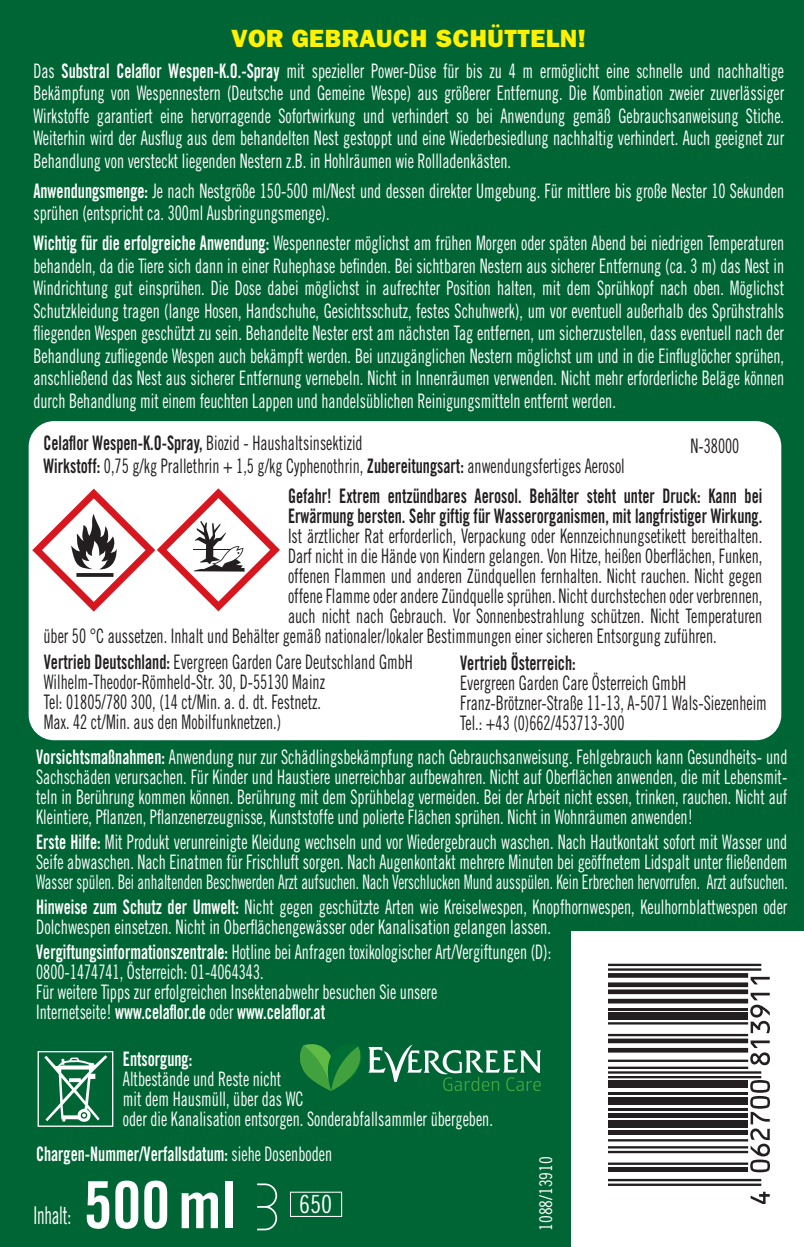
<style>
.page{position:relative;width:804px;height:1247px;background:#fff}
.page>*{position:absolute;margin:0;border:0;box-sizing:border-box;transform-origin:0 0}
.t1{font:65px "Trade Gothic LT Std Bd Cn 20";color:#fff}
.t2{font:25px "ITC Franklin Gothic Std Hvy";letter-spacing:.02em;color:#fff101}
.t3{font:25px "Trade Gothic LT Std Cn 18";color:#fff}
.t4{font:24.5px "Trade Gothic LT Std Cn 18";letter-spacing:-.015em;color:#fff;scale:.7 1}
.t5{font:20px/22.5px "Trade Gothic LT Std Cn 18";color:#fff;text-align:justify;scale:.8 1}
.t6{font:20px/20px "Trade Gothic LT Std Cn 18";color:#231f20;scale:.8 1}
.t7{font:20px/20px "Trade Gothic LT Std Bd Cn 20";color:#231f20;scale:.8 1}
.t8{font:20px "Trade Gothic LT Std Bd Cn 20";color:#fff;scale:.8 1}
.t9{font:17.5px "Trade Gothic LT Std Cn 18";color:#fff}
.s1{font-family:"Trade Gothic LT Std Bd Cn 20"}
.s2{font-family:"Trade Gothic LT Std Cn 18"}
</style>
<div class="page">
<div style="left:1px;top:0;width:802px;height:1247px;background:#006535"></div>
<div style="left:290px;top:1191px;width:52px;height:26px;border:1px solid #fff"></div>
<svg style="left:257px;top:1183px;width:20px;height:47px"></svg>
<div style="left:29px;top:421px;width:752px;height:319px;background:#fff;border-radius:25px"></div>
<svg style="left:32px;top:488px;width:248px;height:124px"></svg>
<svg style="left:38px;top:1051px;width:75px;height:76px"></svg>
<div style="left:571px;top:931px;width:232px;height:316px;background:#fff"></div>
<hr style="left:608px;top:1183px;width:153px;height:3px;background:#231f20">
<hr style="left:608px;top:1179px;width:153px;height:2px;background:#231f20">
<div style="left:608px;top:1167px;width:140px;height:5px;background:#231f20"></div>
<hr style="left:608px;top:1162px;width:140px;height:3px;background:#231f20">
<hr style="left:608px;top:1151px;width:140px;height:2px;background:#231f20">
<hr style="left:608px;top:1146px;width:140px;height:2px;background:#231f20">
<hr style="left:608px;top:1139px;width:140px;height:2px;background:#231f20">
<hr style="left:608px;top:1130px;width:140px;height:4px;background:#231f20">
<div style="left:608px;top:1120px;width:140px;height:7px;background:#231f20"></div>
<div style="left:608px;top:1113px;width:140px;height:5px;background:#231f20"></div>
<hr style="left:608px;top:1108px;width:140px;height:3px;background:#231f20">
<div style="left:608px;top:1097px;width:140px;height:7px;background:#231f20"></div>
<hr style="left:608px;top:1092px;width:140px;height:2px;background:#231f20">
<div style="left:608px;top:1080px;width:140px;height:7px;background:#231f20"></div>
<hr style="left:608px;top:1066px;width:140px;height:3px;background:#231f20">
<hr style="left:608px;top:1059px;width:140px;height:3px;background:#231f20">
<hr style="left:608px;top:1076px;width:153px;height:2px;background:#231f20">
<hr style="left:608px;top:1071px;width:153px;height:2px;background:#231f20">
<hr style="left:608px;top:1048px;width:140px;height:4px;background:#231f20">
<div style="left:608px;top:1038px;width:140px;height:5px;background:#231f20"></div>
<hr style="left:608px;top:1034px;width:140px;height:2px;background:#231f20">
<hr style="left:608px;top:1022px;width:140px;height:2px;background:#231f20">
<div style="left:608px;top:1013px;width:140px;height:7px;background:#231f20"></div>
<hr style="left:608px;top:1008px;width:140px;height:2px;background:#231f20">
<hr style="left:608px;top:999px;width:140px;height:4px;background:#231f20">
<div style="left:608px;top:989px;width:140px;height:5px;background:#231f20"></div>
<div style="left:608px;top:982px;width:140px;height:5px;background:#231f20"></div>
<div style="left:608px;top:973px;width:140px;height:5px;background:#231f20"></div>
<hr style="left:608px;top:968px;width:153px;height:3px;background:#231f20">
<hr style="left:608px;top:964px;width:153px;height:2px;background:#231f20">
<svg style="left:750px;top:1191px;width:19px;height:13px"></svg>
<svg style="left:750px;top:1080px;width:19px;height:92px"></svg>
<svg style="left:750px;top:1040px;width:19px;height:25px"></svg>
<svg style="left:750px;top:993px;width:19px;height:40px"></svg>
<svg style="left:750px;top:977px;width:19px;height:7px"></svg>
<svg style="left:300px;top:1044px;width:241px;height:47px"></svg>
<p class="t2" style="left:231px;top:24px;width:356px">VOR GEBRAUCH SCHÜTTELN!</p>
<p class="t5" style="left:33px;top:59px;width:939px">Das <span class="s1">Substral Celaflor Wespen-K.O.-Spray</span> mit spezieller Power-Düse für bis zu 4 m ermöglicht eine schnelle und nachhaltige Bekämpfung von Wespennestern (Deutsche und Gemeine Wespe) aus größerer Entfernung. Die Kombination zweier zuverlässiger Wirkstoffe garantiert eine hervorragende Sofortwirkung und verhindert so bei Anwendung gemäß Gebrauchsanweisung Stiche.<br>Weiterhin wird der Ausflug aus dem behandelten Nest gestoppt und eine Wiederbesiedlung nachhaltig verhindert. Auch geeignet zur Behandlung von versteckt liegenden Nestern z.B. in Hohlräumen wie Rollladenkästen.</p>
<p class="t5" style="left:33px;top:179px;width:939px"><span class="s1">Anwendungsmenge:</span> Je nach Nestgröße 150-500 ml/Nest und dessen direkter Umgebung. Für mittlere bis große Nester 10 Sekunden sprühen (entspricht ca. 300ml Ausbringungsmenge).</p>
<p class="t5" style="left:33px;top:232px;width:939px"><span class="s1">Wichtig für die erfolgreiche Anwendung:</span> Wespennester möglichst am frühen Morgen oder späten Abend bei niedrigen Temperaturen behandeln, da die Tiere sich dann in einer Ruhephase befinden. Bei sichtbaren Nestern aus sicherer Entfernung (ca. 3 m) das Nest in Windrichtung gut einsprühen. Die Dose dabei möglichst in aufrechter Position halten, mit dem Sprühkopf nach oben. Möglichst Schutzkleidung tragen (lange Hosen, Handschuhe, Gesichtsschutz, festes Schuhwerk), um vor eventuell außerhalb des Sprühstrahls fliegenden Wespen geschützt zu sein. Behandelte Nester erst am nächsten Tag entfernen, um sicherzustellen, dass eventuell nach der Behandlung zufliegende Wespen auch bekämpft werden. Bei unzugänglichen Nestern möglichst um und in die Einfluglöcher sprühen, anschließend das Nest aus sicherer Entfernung vernebeln. Nicht in Innenräumen verwenden. Nicht mehr erforderliche Beläge können durch Behandlung mit einem feuchten Lappen und handelsüblichen Reinigungsmitteln entfernt werden.</p>
<p class="t6" style="left:43px;top:433px;width:400px"><span class="s1">Celaflor Wespen-K.O-Spray,</span> Biozid - Haushaltsinsektizid</p>
<p class="t6" style="left:690px;top:435px;width:63px">N-38000</p>
<p class="t6" style="left:43px;top:455px;width:728px"><span class="s1">Wirkstoff:</span> 0,75 g/kg Prallethrin + 1,5 g/kg Cyphenothrin, <span class="s1">Zubereitungsart:</span> anwendungsfertiges Aerosol</p>
<p class="t7" style="left:288px;top:485px;width:594px">Gefahr! Extrem entzündbares Aerosol. Behälter steht unter Druck: Kann bei<br>Erwärmung bersten. Sehr giftig für Wasserorganismen, mit langfristiger Wirkung.</p>
<p class="t6" style="left:288px;top:525px;width:594px">Ist ärztlicher Rat erforderlich, Verpackung oder Kennzeichnungsetikett bereithalten.</p>
<p class="t6" style="left:288px;top:545px;width:594px">Darf nicht in die Hände von Kindern gelangen. Von Hitze, heißen Oberflächen, Funken,</p>
<p class="t6" style="left:288px;top:565px;width:594px">offenen Flammen und anderen Zündquellen fernhalten. Nicht rauchen. Nicht gegen</p>
<p class="t6" style="left:288px;top:585px;width:594px">offene Flamme oder andere Zündquelle sprühen. Nicht durchstechen oder verbrennen,</p>
<p class="t6" style="left:288px;top:605px;width:594px">auch nicht nach Gebrauch. Vor Sonnenbestrahlung schützen. Nicht Temperaturen</p>
<p class="t6" style="left:43px;top:625px;width:843px">über 50 °C aussetzen. Inhalt und Behälter gemäß nationaler/lokaler Bestimmungen einer sicheren Entsorgung zuführen.</p>
<p class="t6" style="left:44px;top:651px;width:462px"><span class="s1">Vertrieb Deutschland:</span> Evergreen Garden Care Deutschland GmbH Wilhelm-Theodor-Römheld-Str. 30, D-55130 Mainz<br>Tel: 01805/780 300, (14 ct/Min. a. d. dt. Festnetz.<br>Max. 42 ct/Min. aus den Mobilfunknetzen.)</p>
<p class="t7" style="left:460px;top:653px;width:146px">Vertrieb Österreich:</p>
<p class="t6" style="left:460px;top:673px;width:385px">Evergreen Garden Care Österreich GmbH<br>Franz-Brötzner-Straße 11-13, A-5071 Wals-Siezenheim<br>Tel.: +43 (0)662/453713-300</p>
<p class="t5" style="left:36px;top:747px;width:940px;line-height:20px"><span class="s1">Vorsichtsmaßnahmen:</span> Anwendung nur zur Schädlingsbekämpfung nach Gebrauchsanweisung. Fehlgebrauch kann Gesundheits- und Sachschäden verursachen. Für Kinder und Haustiere unerreichbar aufbewahren. Nicht auf Oberflächen anwenden, die mit Lebensmit&shy;teln in Berührung kommen können. Berührung mit dem Sprühbelag vermeiden. Bei der Arbeit nicht essen, trinken, rauchen. Nicht auf Kleintiere, Pflanzen, Pflanzenerzeugnisse, Kunststoffe und polierte Flächen sprühen. Nicht in Wohnräumen anwenden!</p>
<p class="t5" style="left:36px;top:832px;width:940px;line-height:20px"><span class="s1">Erste Hilfe:</span> Mit Produkt verunreinigte Kleidung wechseln und vor Wiedergebrauch waschen. Nach Hautkontakt sofort mit Wasser und Seife abwaschen. Nach Einatmen für Frischluft sorgen. Nach Augenkontakt mehrere Minuten bei geöffnetem Lidspalt unter fließendem Wasser spülen. Bei anhaltenden Beschwerden Arzt aufsuchen. Nach Verschlucken Mund ausspülen. Kein Erbrechen hervorrufen. Arzt aufsuchen.</p>
<p class="t5" style="left:36px;top:897px;width:940px;line-height:20px"><span class="s1">Hinweise zum Schutz der Umwelt:</span> Nicht gegen geschützte Arten wie Kreiselwespen, Knopfhornwespen, Keulhornblattwespen oder<br>Dolchwespen einsetzen. Nicht in Oberflächengewässer oder Kanalisation gelangen lassen.</p>
<p class="t5" style="left:36px;top:942px;width:645px;line-height:20px;text-align:left"><span class="s1">Vergiftungsinformationszentrale:</span> Hotline bei Anfragen toxikologischer Art/Vergiftungen (D):<br>0800-1474741, Österreich: 01-4064343.<br>Für weitere Tipps zur erfolgreichen Insektenabwehr besuchen Sie unsere</p>
<p class="t8" style="left:36px;top:1000px;width:363px"><span class="s2">Internetseite!</span> www.celaflor.de <span class="s2">oder</span> www.celaflor.at</p>
<p class="t8" style="left:123px;top:1047px;width:88px">Entsorgung:</p>
<p class="t5" style="left:123px;top:1068px;width:464px;line-height:20px;text-align:left">Altbestände und Reste nicht<br>mit dem Hausmüll, über das WC<br>oder die Kanalisation entsorgen. Sonderabfallsammler übergeben.</p>
<p class="t8" style="left:36px;top:1141px;width:371px">Chargen-Nummer/Verfallsdatum: <span class="s2">siehe Dosenboden</span></p>
<p class="t4" style="left:34px;top:1201px;width:55px">Inhalt:</p>
<h1 class="t1" style="left:83px;top:1165px;width:154px">500ml</h1>
<p class="t3" style="left:299px;top:1189px;width:34px">650</p>
<p class="t9" style="left:535px;top:1231px;width:76px;rotate:-90deg">1088/13910</p>
</div>
